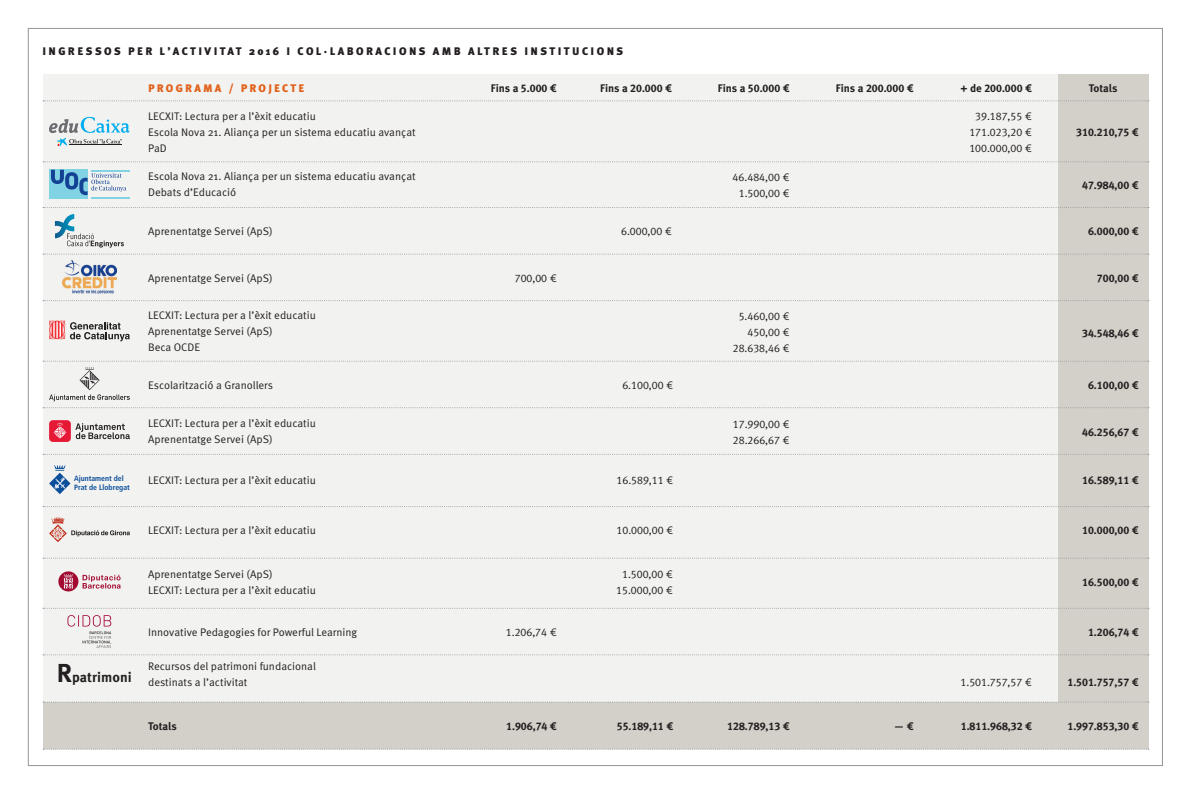
<style>
.page{position:relative;width:1191px;height:794px;background:#fff}
.page>*{position:absolute;margin:0;border:0;box-sizing:border-box;transform-origin:0 0}
.t1{font:700 14px "Meta Pro";color:#231f20}
.t2{font:11px/16px "Meta Pro";color:#231f20}
.t3{font:11px "Meta Plus Bold Caps";color:#231f20}
.t4{font:11px/16px "Meta Plus Normal Caps";color:#231f20;text-align:center}
.t5{font:900 11px "Meta Plus";letter-spacing:.22em;color:#231f20}
.t6{font:700 11px "Meta Pro";letter-spacing:-.005em;color:#231f20}
.t7{font:900 11px "Meta Plus";letter-spacing:.2em;color:#e1631e}
.t8{font:700 condensed 7.7px "Frutiger LT Std";color:#0c4e9a}
.s1{font-family:"Meta Plus Bold Caps";font-weight:400}
.s2{font-family:"Meta Pro";font-weight:700}
.s3{font-family:"Meta Pro"}
.s4{font-size:26px}
</style>
<div class="page">
<div style="left:43px;top:74px;width:1105px;height:675px;background:#f2f2f0"></div>
<div style="left:1057px;top:74px;width:91px;height:674px;background:#d3d0c9"></div>
<div style="left:43px;top:702px;width:1105px;height:47px;background:#d3d0c9"></div>
<svg style="left:43px;top:161px;width:1106px;height:1px"></svg>
<svg style="left:43px;top:100px;width:1106px;height:1px"></svg>
<svg style="left:43px;top:654px;width:1106px;height:1px"></svg>
<svg style="left:43px;top:207px;width:1106px;height:1px"></svg>
<svg style="left:43px;top:407px;width:1106px;height:1px"></svg>
<svg style="left:43px;top:454px;width:1106px;height:1px"></svg>
<svg style="left:43px;top:506px;width:1106px;height:1px"></svg>
<svg style="left:43px;top:557px;width:1106px;height:1px"></svg>
<svg style="left:43px;top:608px;width:1106px;height:1px"></svg>
<svg style="left:43px;top:701px;width:1106px;height:1px"></svg>
<svg style="left:43px;top:748px;width:1106px;height:1px"></svg>
<svg style="left:43px;top:254px;width:1106px;height:1px"></svg>
<svg style="left:43px;top:300px;width:1106px;height:1px"></svg>
<svg style="left:49px;top:117px;width:81px;height:29px"></svg>
<img style="left:62px;top:261px;width:55px;height:33px">
<svg style="left:49px;top:465px;width:22px;height:29px"></svg>
<svg style="left:75px;top:423px;width:55px;height:16px"></svg>
<div style="left:49px;top:420px;width:22px;height:22px;background:#e51836;border-radius:4px"></div>
<svg style="left:53px;top:422px;width:14px;height:17px"></svg>
<svg style="left:49px;top:320px;width:81px;height:21px"></svg>
<div style="left:49px;top:170px;width:39px;height:29px;background:#81d2e2"></div>
<svg style="left:51px;top:170px;width:75px;height:25px"></svg>
<hr style="left:91px;top:170px;width:39px;height:1px;background:#81d2e2">
<hr style="left:91px;top:197px;width:39px;height:2px;background:#81d2e2">
<svg style="left:55px;top:214px;width:69px;height:34px"></svg>
<svg style="left:43px;top:361px;width:1106px;height:40px"></svg>
<svg style="left:49px;top:517px;width:81px;height:25px"></svg>
<svg style="left:58px;top:571px;width:63px;height:20px"></svg>
<svg style="left:67px;top:615px;width:44px;height:33px"></svg>
<p class="t5" style="left:42px;top:45px;width:582px">INGRESSOS PER L’ACTIVITAT 2016 I COL·LABORACIONS AMB ALTRES INSTITUCIONS</p>
<p class="t7" style="left:148px;top:82px;width:158px">PROGRAMA / PROJECTE</p>
<p class="t6" style="left:491px;top:81px;width:68px">Fins a <span class="s1">5.000</span> €</p>
<p class="t6" style="left:600px;top:81px;width:73px">Fins a <span class="s1">20.000</span> €</p>
<p class="t6" style="left:718px;top:81px;width:73px">Fins a <span class="s1">50.000</span> €</p>
<p class="t3" style="left:836px;top:82px;width:79px"><span class="s2">Fins a</span> 200.000 <span class="s2">€</span></p>
<p class="t3" style="left:960px;top:82px;width:73px"><span class="s2">+ de</span> 200.000 <span class="s2">€</span></p>
<p class="t6" style="left:1088px;top:81px;width:30px">Totals</p>
<p class="t2" style="left:148px;top:108px;width:269px">LECXIT: Lectura per a l’èxit educatiu<br>Escola Nova 21. Aliança per un sistema educatiu avançat<br>PaD</p>
<p class="t4" style="left:969px;top:108px;width:64px">39.187,55 <span class="s3">€<br></span>171.023,20 <span class="s3">€<br></span>100.000,00 <span class="s3">€</span></p>
<p class="t3" style="left:1076px;top:126px;width:64px">310.210,75 <span class="s2">€</span></p>
<p class="t2" style="left:148px;top:169px;width:269px">Escola Nova 21. Aliança per un sistema educatiu avançat<br>Debats d’Educació</p>
<p class="t2" style="left:148px;top:223px;width:126px">Aprenentatge Servei (ApS)</p>
<p class="t4" style="left:621px;top:223px;width:52px">6.000,00 <span class="s3">€</span></p>
<p class="t4" style="left:732px;top:169px;width:59px">46.484,00 <span class="s3">€<br></span>1.500,00 <span class="s3">€</span></p>
<p class="t3" style="left:1082px;top:179px;width:58px">47.984,00 <span class="s2">€</span></p>
<p class="t3" style="left:1088px;top:225px;width:52px">6.000,00 <span class="s2">€</span></p>
<p class="t2" style="left:148px;top:270px;width:126px">Aprenentatge Servei (ApS)</p>
<p class="t4" style="left:515px;top:270px;width:44px">700,00 <span class="s3">€</span></p>
<p class="t3" style="left:1096px;top:271px;width:43px">700,00 <span class="s2">€</span></p>
<p class="t2" style="left:148px;top:307px;width:169px">LECXIT: Lectura per a l’èxit educatiu<br>Aprenentatge Servei (ApS)<br>Beca OCDE</p>
<p class="t4" style="left:733px;top:307px;width:58px;text-align:right">5.460,00 <span class="s3">€<br></span>450,00 <span class="s3">€<br></span>28.638,46 <span class="s3">€</span></p>
<p class="t3" style="left:1082px;top:326px;width:58px">34.548,46 <span class="s2">€</span></p>
<p class="t2" style="left:148px;top:377px;width:126px">Escolarització a Granollers</p>
<p class="t4" style="left:622px;top:377px;width:52px">6.100,00 <span class="s3">€</span></p>
<p class="t3" style="left:1088px;top:379px;width:52px">6.100,00 <span class="s2">€</span></p>
<p class="t2" style="left:148px;top:416px;width:169px">LECXIT: Lectura per a l’èxit educatiu<br>Aprenentatge Servei (ApS)</p>
<p class="t4" style="left:733px;top:416px;width:58px;text-align:left">17.990,00 <span class="s3">€<br></span>28.266,67 <span class="s3">€</span></p>
<p class="t3" style="left:1082px;top:425px;width:58px">46.256,67 <span class="s2">€</span></p>
<p class="t8" style="left:74px;top:473px;width:51px">Ajuntament del</p>
<p class="t2" style="left:148px;top:472px;width:169px">LECXIT: Lectura per a l’èxit educatiu</p>
<p class="t8" style="left:74px;top:482px;width:57px">Prat de Llobregat</p>
<p class="t4" style="left:616px;top:472px;width:58px">16.589,11 <span class="s3">€</span></p>
<p class="t3" style="left:1082px;top:474px;width:58px">16.589,11 <span class="s2">€</span></p>
<p class="t2" style="left:148px;top:522px;width:169px">LECXIT: Lectura per a l’èxit educatiu</p>
<p class="t2" style="left:148px;top:566px;width:169px">Aprenentatge Servei (ApS)<br>LECXIT: Lectura per a l’èxit educatiu</p>
<p class="t2" style="left:148px;top:624px;width:211px">Innovative Pedagogies for Powerful Learning</p>
<p class="t4" style="left:506px;top:624px;width:52px">1.206,74 <span class="s3">€</span></p>
<p class="t4" style="left:616px;top:522px;width:58px">10.000,00 <span class="s3">€</span></p>
<p class="t4" style="left:616px;top:566px;width:58px">1.500,00 <span class="s3">€<br></span>15.000,00 <span class="s3">€</span></p>
<p class="t3" style="left:1082px;top:524px;width:58px">10.000,00 <span class="s2">€</span></p>
<p class="t3" style="left:1082px;top:576px;width:58px">16.500,00 <span class="s2">€</span></p>
<p class="t3" style="left:1088px;top:626px;width:52px">1.206,74 <span class="s2">€</span></p>
<p class="t1" style="left:57px;top:668px;width:77px"><span class="s4">R</span>patrimoni</p>
<p class="t2" style="left:148px;top:658px;width:169px">Recursos del patrimoni fundacional destinats a l’activitat</p>
<p class="t4" style="left:960px;top:674px;width:73px">1.501.757,57 <span class="s3">€</span></p>
<p class="t3" style="left:1067px;top:676px;width:73px">1.501.757,57 <span class="s2">€</span></p>
<p class="t6" style="left:148px;top:719px;width:30px">Totals</p>
<p class="t3" style="left:506px;top:720px;width:52px">1.906,74 <span class="s2">€</span></p>
<p class="t3" style="left:617px;top:720px;width:58px">55.189,11 <span class="s2">€</span></p>
<p class="t3" style="left:727px;top:720px;width:64px">128.789,13 <span class="s2">€</span></p>
<p class="t3" style="left:893px;top:720px;width:22px">— <span class="s2">€</span></p>
<p class="t3" style="left:960px;top:720px;width:73px">1.811.968,32 <span class="s2">€</span></p>
<p class="t3" style="left:1067px;top:720px;width:73px">1.997.853,30 <span class="s2">€</span></p>
</div>
